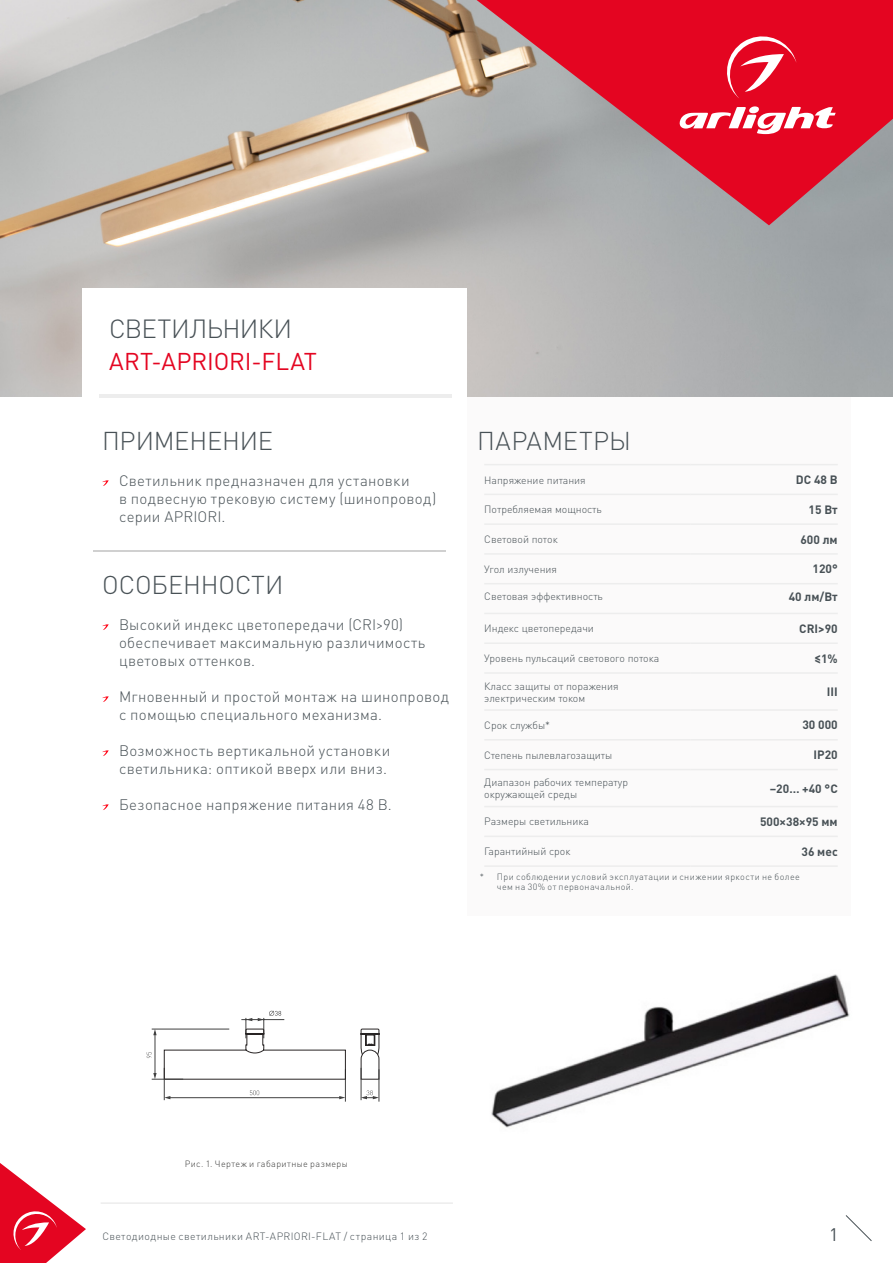
<style>
.page{position:relative;width:893px;height:1263px;background:#fff}
.page>*{position:absolute;margin:0;border:0;box-sizing:border-box;transform-origin:0 0}
.t1{font:300 25.95px "DIN Pro";letter-spacing:-.025em;color:#485156}
.t2{font:300 25.5px "DIN Pro";letter-spacing:-.005em;color:#485156}
.t3{font:300 25.5px "DIN Pro";letter-spacing:.015em;color:#485156}
.t4{font:24px "DIN Pro";color:#e40521}
.t5{font:18px "DIN Pro";color:#485156}
.t6{font:300 15px/18px "DIN Pro";letter-spacing:.02em;color:#485156}
.t7{font:700 12px "DIN Pro";color:#485156}
.t8{font:300 10.5px/12px "DIN Pro";color:#485156}
.t9{font:300 10.5px "DIN Pro";letter-spacing:.035em;color:#485156}
.t10{font:300 9px/10.5px "DIN Pro";letter-spacing:.04em;color:#485156}
.t11{font:300 9px "DIN Pro";letter-spacing:.04em;color:#3c3c3b}
</style>
<div class="page">
<svg style="left:845px;top:1215px;width:27px;height:26px"></svg>
<hr style="left:101px;top:1203px;width:352px;height:1px;background:#e3e3e3">
<img style="left:0;top:0;width:893px;height:396px">
<div style="left:467px;top:397px;width:383px;height:518px;background:#fbfafa"></div>
<hr style="left:484px;top:464px;width:207px;height:1px;background:#ededed">
<hr style="left:691px;top:464px;width:147px;height:1px;background:#ededed">
<hr style="left:484px;top:494px;width:207px;height:1px;background:#ededed">
<hr style="left:691px;top:494px;width:147px;height:1px;background:#ededed">
<hr style="left:484px;top:523px;width:207px;height:2px;background:#ededed">
<hr style="left:691px;top:523px;width:147px;height:2px;background:#ededed">
<hr style="left:484px;top:553px;width:207px;height:2px;background:#ededed">
<hr style="left:691px;top:553px;width:147px;height:2px;background:#ededed">
<hr style="left:484px;top:583px;width:207px;height:1px;background:#ededed">
<hr style="left:691px;top:583px;width:147px;height:1px;background:#ededed">
<hr style="left:484px;top:709px;width:207px;height:2px;background:#ededed">
<hr style="left:691px;top:709px;width:147px;height:2px;background:#ededed">
<hr style="left:484px;top:739px;width:207px;height:1px;background:#ededed">
<hr style="left:691px;top:739px;width:147px;height:1px;background:#ededed">
<hr style="left:484px;top:769px;width:207px;height:1px;background:#ededed">
<hr style="left:691px;top:769px;width:147px;height:1px;background:#ededed">
<hr style="left:484px;top:806px;width:207px;height:1px;background:#ededed">
<hr style="left:691px;top:806px;width:147px;height:1px;background:#ededed">
<hr style="left:484px;top:836px;width:207px;height:1px;background:#ededed">
<hr style="left:691px;top:836px;width:147px;height:1px;background:#ededed">
<hr style="left:484px;top:865px;width:207px;height:2px;background:#ededed">
<hr style="left:691px;top:865px;width:147px;height:2px;background:#ededed">
<hr style="left:484px;top:613px;width:207px;height:1px;background:#ededed">
<hr style="left:691px;top:613px;width:147px;height:1px;background:#ededed">
<hr style="left:484px;top:642px;width:207px;height:2px;background:#ededed">
<hr style="left:691px;top:642px;width:147px;height:2px;background:#ededed">
<hr style="left:484px;top:672px;width:207px;height:2px;background:#ededed">
<hr style="left:691px;top:672px;width:147px;height:2px;background:#ededed">
<div style="left:82px;top:288px;width:384px;height:117px;background:#fff"></div>
<svg style="left:102px;top:480px;width:7px;height:6px"></svg>
<svg style="left:102px;top:624px;width:7px;height:6px"></svg>
<svg style="left:102px;top:696px;width:7px;height:6px"></svg>
<svg style="left:102px;top:750px;width:7px;height:6px"></svg>
<svg style="left:102px;top:804px;width:7px;height:6px"></svg>
<hr style="left:99px;top:394px;width:352px;height:3px;background:#ededed">
<hr style="left:94px;top:550px;width:352px;height:1px;background:#d0d0d0">
<img style="left:491px;top:974px;width:359px;height:154px">
<hr style="left:168px;top:1097px;width:172px;height:1px;background:#404040">
<hr style="left:155px;top:1032px;width:1px;height:43px;background:#404040">
<svg style="left:339px;top:1095px;width:6px;height:5px"></svg>
<hr style="left:164px;top:1068px;width:1px;height:32px;background:#404040">
<svg style="left:164px;top:1095px;width:6px;height:5px"></svg>
<svg style="left:153px;top:1030px;width:4px;height:5px"></svg>
<hr style="left:345px;top:1069px;width:1px;height:32px;background:#404040">
<svg style="left:361px;top:1029px;width:18px;height:50px"></svg>
<svg style="left:152px;top:1073px;width:6px;height:6px"></svg>
<svg style="left:147px;top:1052px;width:5px;height:6px"></svg>
<svg style="left:164px;top:1011px;width:182px;height:68px"></svg>
<svg style="left:250px;top:1090px;width:9px;height:5px"></svg>
<hr style="left:152px;top:1079px;width:31px;height:1px;background:#404040">
<hr style="left:152px;top:1029px;width:77px;height:1px;background:#404040">
<hr style="left:361px;top:1068px;width:1px;height:32px;background:#404040">
<hr style="left:379px;top:1069px;width:1px;height:32px;background:#404040">
<svg style="left:361px;top:1090px;width:18px;height:10px"></svg>
<svg style="left:477px;top:0;width:416px;height:225px;background:#c75260"></svg>
<svg style="left:677px;top:106px;width:159px;height:31px"></svg>
<svg style="left:722px;top:31px;width:74px;height:68px;background:#e82f46"></svg>
<svg style="left:0;top:1163px;width:86px;height:100px"></svg>
<h1 class="t1" style="left:109px;top:311px;width:185px">СВЕТИЛЬНИКИ</h1>
<h3 class="t4" style="left:109px;top:345px;width:210px">ART-APRIORI-FLAT</h3>
<h2 class="t2" style="left:102px;top:423px;width:172px">ПРИМЕНЕНИЕ</h2>
<p class="t6" style="left:119px;top:471px;width:319px">Светильник предназначен для установки<br>в подвесную трековую систему (шинопровод) серии APRIORI.</p>
<h2 class="t2" style="left:102px;top:567px;width:183px">ОСОБЕННОСТИ</h2>
<p class="t6" style="left:119px;top:615px;width:308px">Высокий индекс цветопередачи (CRI&gt;90) обеспечивает максимальную различимость цветовых оттенков.</p>
<p class="t6" style="left:119px;top:687px;width:331px">Мгновенный и простой монтаж на шинопровод с помощью специального механизма.</p>
<p class="t6" style="left:119px;top:741px;width:273px">Возможность вертикальной установки светильника: оптикой вверх или вниз.</p>
<p class="t6" style="left:119px;top:795px;width:274px">Безопасное напряжение питания 48 В.</p>
<h2 class="t3" style="left:477px;top:423px;width:155px">ПАРАМЕТРЫ</h2>
<p class="t8" style="left:484px;top:473px;width:103px">Напряжение питания</p>
<p class="t7" style="left:796px;top:472px;width:43px">DC 48 В</p>
<p class="t8" style="left:484px;top:503px;width:119px">Потребляемая мощность</p>
<p class="t7" style="left:809px;top:501px;width:31px">15 Вт</p>
<p class="t8" style="left:484px;top:533px;width:75px">Световой поток</p>
<p class="t7" style="left:800px;top:531px;width:39px">600 лм</p>
<p class="t8" style="left:484px;top:563px;width:74px">Угол излучения</p>
<p class="t7" style="left:812px;top:561px;width:27px">120°</p>
<p class="t8" style="left:484px;top:590px;width:120px">Световая эффективность</p>
<p class="t7" style="left:789px;top:588px;width:50px">40 лм/Вт</p>
<p class="t8" style="left:484px;top:622px;width:111px">Индекс цветопередачи</p>
<p class="t7" style="left:799px;top:620px;width:40px">CRI&gt;90</p>
<p class="t8" style="left:484px;top:652px;width:176px">Уровень пульсаций светового потока</p>
<p class="t7" style="left:814px;top:650px;width:25px">≤1%</p>
<p class="t8" style="left:484px;top:679px;width:136px">Класс защиты от поражения электрическим током</p>
<p class="t7" style="left:827px;top:684px;width:12px">III</p>
<p class="t8" style="left:484px;top:719px;width:67px">Срок службы*</p>
<p class="t7" style="left:802px;top:717px;width:37px">30 000</p>
<p class="t8" style="left:484px;top:748px;width:130px">Степень пылевлагозащиты</p>
<p class="t7" style="left:813px;top:747px;width:26px">IP20</p>
<p class="t8" style="left:484px;top:776px;width:145px">Диапазон рабочих температур окружающей среды</p>
<p class="t7" style="left:770px;top:780px;width:69px">–20… +40 °С</p>
<p class="t8" style="left:484px;top:815px;width:106px">Размеры светильника</p>
<p class="t7" style="left:760px;top:813px;width:79px">500×38×95 мм</p>
<p class="t8" style="left:484px;top:845px;width:88px">Гарантийный срок</p>
<p class="t7" style="left:801px;top:843px;width:38px">36 меc</p>
<p class="t10" style="left:497px;top:871px;width:304px;text-indent:-17px">* При соблюдении условий эксплуатации и снижении яркости не более чем на 30% от первоначальной.</p>
<p class="t11" style="left:185px;top:1158px;width:165px">Рис. 1. Чертеж и габаритные размеры</p>
<p class="t9" style="left:102px;top:1229px;width:327px">Светодиодные светильники ART-APRIORI-FLAT / страница 1 из 2</p>
<p class="t5" style="left:829px;top:1222px;width:11px">1</p>
</div>
